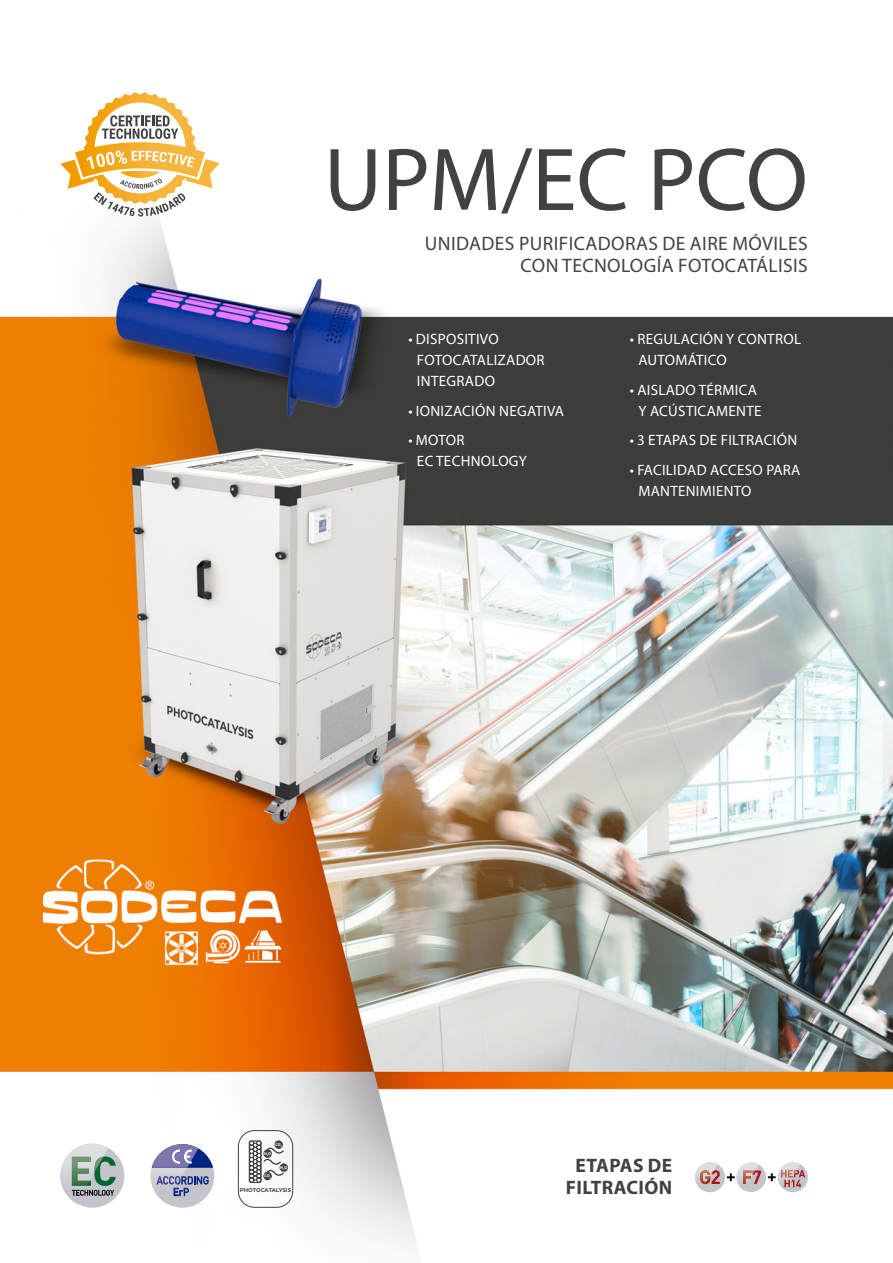
<style>
.page{position:relative;width:893px;height:1263px;background:#fff}
.page>*{position:absolute;margin:0;border:0;box-sizing:border-box;transform-origin:0 0}
.t1{font:90px "Myriad Pro";color:#434141}
.t2{font:19.5px/22.5px "Myriad Pro";letter-spacing:.02em;color:#434141;text-align:right}
.t3{font:700 19.5px/22.5px "Myriad Pro";letter-spacing:.02em;color:#434141;text-align:center}
.t4{font:15px/21px "Myriad Pro";letter-spacing:.02em;color:#fff}
.t5{font:700 5.4px "Montserrat";color:#434141}
.t6{font:700 4.05px "Myriad Pro";color:#fff}
</style>
<div class="page">
<img style="left:0;top:217px;width:893px;height:1032px">
<div style="left:60px;top:1144px;width:64px;height:64px;background:#c3c5ca;border-radius:50%"></div>
<img style="left:60px;top:1144px;width:48px;height:59px">
<svg style="left:72px;top:1156px;width:44px;height:40px"></svg>
<div style="left:151px;top:1144px;width:63px;height:64px;background:#c3c5ca;border-radius:50%"></div>
<img style="left:151px;top:1145px;width:32px;height:32px">
<svg style="left:198px;top:1144px;width:15px;height:24px"></svg>
<svg style="left:156px;top:1176px;width:53px;height:20px"></svg>
<img style="left:152px;top:1144px;width:46px;height:24px">
<img style="left:172px;top:1149px;width:8px;height:15px">
<img style="left:184px;top:1149px;width:8px;height:14px">
<div style="left:695px;top:1162px;width:30px;height:30px;background:#c3c5ca;border-radius:50%"></div>
<img style="left:695px;top:1162px;width:22px;height:28px">
<svg style="left:700px;top:1170px;width:20px;height:14px"></svg>
<svg style="left:727px;top:1173px;width:8px;height:8px"></svg>
<svg style="left:778px;top:1162px;width:30px;height:30px"></svg>
<img style="left:778px;top:1162px;width:22px;height:28px">
<svg style="left:768px;top:1170px;width:37px;height:17px"></svg>
<div style="left:736px;top:1162px;width:30px;height:30px;background:#c3c5ca;border-radius:50%"></div>
<img style="left:736px;top:1162px;width:23px;height:28px">
<svg style="left:743px;top:1170px;width:18px;height:14px"></svg>
<svg style="left:60px;top:92px;width:160px;height:125px"></svg>
<div style="left:238px;top:1130px;width:55px;height:78px;border:1px solid #434141;border-radius:16px"></div>
<svg style="left:248px;top:1140px;width:36px;height:43px"></svg>
<div style="left:263px;top:1172px;width:9px;height:8px;background:#434141;border-radius:50%"></div>
<div style="left:280px;top:1163px;width:8px;height:9px;background:#434141;border-radius:50%"></div>
<div style="left:274px;top:1140px;width:9px;height:9px;background:#434141;border-radius:50%"></div>
<div style="left:263px;top:1149px;width:9px;height:9px;background:#434141;border-radius:50%"></div>
<h1 class="t1" style="left:324px;top:124px;width:486px">UPM/EC PCO</h1>
<h2 class="t2" style="left:425px;top:231px;width:384px">UNIDADES PURIFICADORAS DE AIRE MÓVILES<br>CON TECNOLOGÍA FOTOCATÁLISIS</h2>
<p class="t4" style="left:417px;top:328px;width:129px;text-indent:-9px">• DISPOSITIVO<br>FOTOCATALIZADOR<br>INTEGRADO</p>
<p class="t4" style="left:408px;top:400px;width:157px">• IONIZACIÓN NEGATIVA</p>
<p class="t4" style="left:417px;top:429px;width:112px;text-indent:-9px">• MOTOR<br>EC TECHNOLOGY</p>
<p class="t4" style="left:638px;top:328px;width:164px;text-indent:-9px">• REGULACIÓN Y CONTROL<br>AUTOMÁTICO</p>
<p class="t4" style="left:630px;top:379px;width:133px;text-align:center">• AISLADO TÉRMICA<br>Y ACÚSTICAMENTE</p>
<p class="t4" style="left:630px;top:429px;width:169px">• 3 ETAPAS DE FILTRACIÓN</p>
<p class="t4" style="left:638px;top:459px;width:164px;text-indent:-9px">• FACILIDAD ACCESO PARA<br>MANTENIMIENTO</p>
<p class="t6" style="left:275px;top:1142px;width:8px">CO<sub>2</sub></p>
<p class="t6" style="left:264px;top:1151px;width:9px">H<sub>2</sub>O</p>
<p class="t5" style="left:240px;top:1186px;width:53px">PHOTOCATALYSIS</p>
<p class="t6" style="left:280px;top:1165px;width:9px">H<sub>2</sub>O</p>
<p class="t6" style="left:264px;top:1173px;width:8px">CO<sub>2</sub></p>
<h2 class="t3" style="left:566px;top:1153px;width:108px">ETAPAS DE<br>FILTRACIÓN</h2>
</div>
